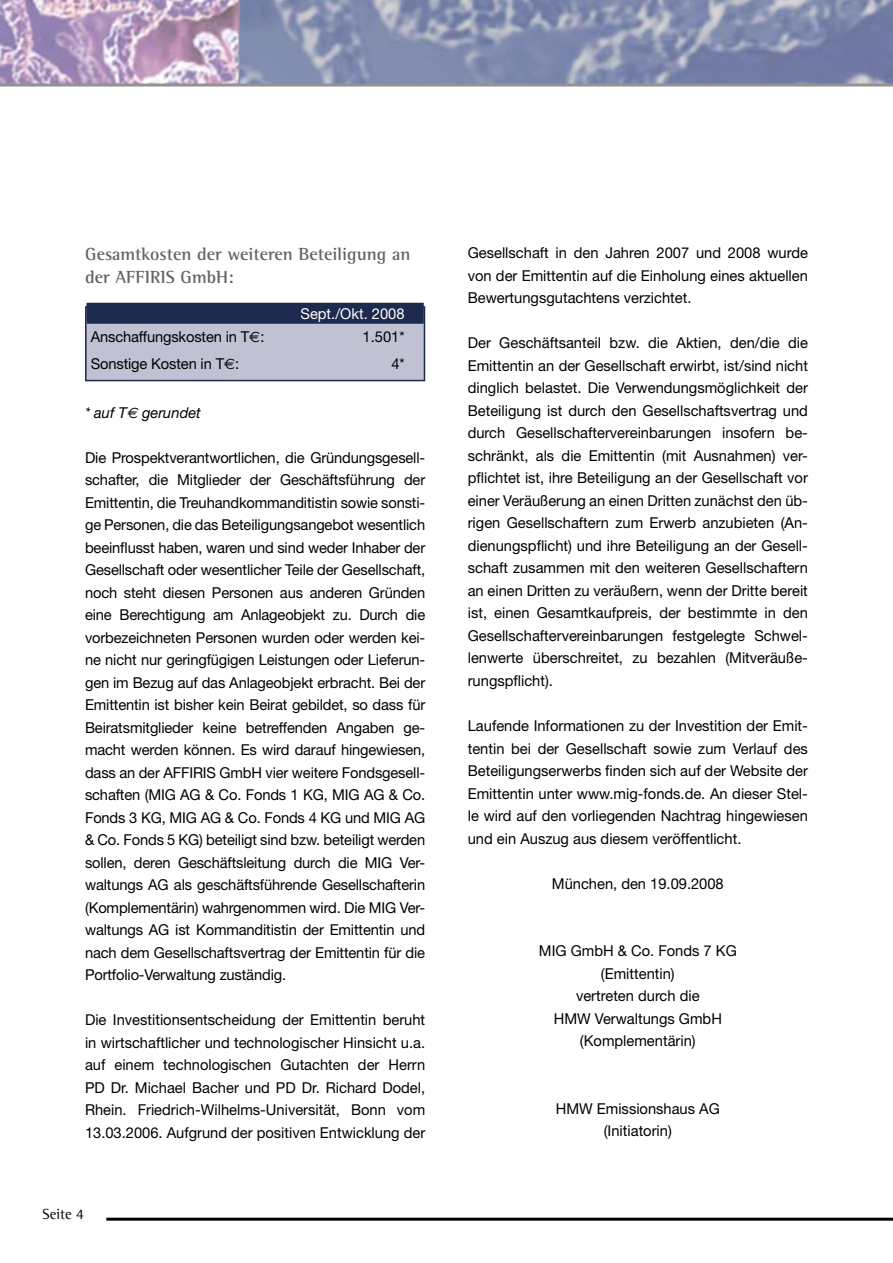
<style>
.page{position:relative;width:893px;height:1263px;background:#fff}
.page>*{position:absolute;margin:0;border:0;box-sizing:border-box;transform-origin:0 0}
.Unterüberschriften{font:700 18px/22.5px "Rotis Semi Serif";color:#636363}
.Lauftext{font:15px/22.5px "Helvetica Neue";color:#000;text-align:justify}
.Lauftext-2{font:15px "Helvetica Neue";color:#fff}
.Lauftext-3{font:italic 15px "Helvetica Neue";color:#000}
.t1{font:15px "Rotis Semi Serif";color:#000}
.s1{font-family:"Euro Sans"}
</style>
<div class="page">
<hr style="left:106px;top:1218px;width:787px;height:3px;background:#000">
<div style="left:86px;top:307px;width:338px;height:74px;background:#c0c1d2"></div>
<div style="left:87px;top:303px;width:337px;height:21px;background:#1d294d"></div>
<div style="left:85px;top:306px;width:340px;height:75px;border:2px solid #1d294d"></div>
<img style="left:0;top:0;width:893px;height:84px">
<hr style="left:238px;top:0;width:2px;height:85px;background:#939393">
<hr style="left:0;top:84px;width:893px;height:3px;background:#939393">
<p class="Unterüberschriften" style="left:85px;top:243px;width:327px">Gesamtkosten der weiteren Beteiligung an der AFFIRIS GmbH:</p>
<p class="Lauftext-2" style="left:300px;top:305px;width:106px">Sept./Okt. 2008</p>
<p class="Lauftext" style="left:91px;top:325px;width:175px">Anschaffungskosten in T<span class="s1">E</span>:</p>
<p class="Lauftext" style="left:363px;top:325px;width:43px">1.501*</p>
<p class="Lauftext" style="left:91px;top:352px;width:150px">Sonstige Kosten in T<span class="s1">E</span>:</p>
<p class="Lauftext" style="left:391px;top:352px;width:15px">4*</p>
<p class="Lauftext-3" style="left:85px;top:403px;width:117px">* auf T<span class="s1">E</span> gerundet</p>
<p class="Lauftext" style="left:85px;top:446px;width:342px">Die Prospektverantwortlichen, die Gründungsgesell&shy;schafter, die Mitglieder der Geschäftsführung der Emittentin, die Treuhandkommanditistin sowie sonsti&shy;ge Personen, die das Beteiligungsangebot wesentlich beeinflusst haben, waren und sind weder Inhaber der Gesellschaft oder wesentlicher Teile der Gesellschaft, noch steht diesen Personen aus anderen Gründen eine Berechtigung am Anlageobjekt zu. Durch die vorbezeichneten Personen wurden oder werden kei&shy;ne nicht nur geringfügigen Leistungen oder Lieferun&shy;gen im Bezug auf das Anlageobjekt erbracht. Bei der Emittentin ist bisher kein Beirat gebildet, so dass für Beiratsmitglieder keine betreffenden Angaben ge&shy;macht werden können. Es wird darauf hingewiesen, dass an der AFFIRIS GmbH vier weitere Fondsgesell&shy;schaften (MIG AG &amp; Co. Fonds 1 KG, MIG AG &amp; Co.<br>Fonds 3 KG, MIG AG &amp; Co. Fonds 4 KG und MIG AG &amp; Co. Fonds 5 KG) beteiligt sind bzw. beteiligt werden sollen, deren Geschäftsleitung durch die MIG Ver&shy;waltungs AG als geschäftsführende Gesellschafterin (Komplementärin) wahrgenommen wird. Die MIG Ver&shy;waltungs AG ist Kommanditistin der Emittentin und nach dem Gesellschaftsvertrag der Emittentin für die Portfolio-Verwaltung zuständig.</p>
<p class="Lauftext" style="left:85px;top:1008px;width:342px">Die Investitionsentscheidung der Emittentin beruht in wirtschaftlicher und technologischer Hinsicht u.a. auf einem technologischen Gutachten der Herrn PD Dr. Michael Bacher und PD Dr. Richard Dodel, Rhein. Friedrich-Wilhelms-Universität, Bonn vom 13.03.2006. Aufgrund der positiven Entwicklung der</p>
<p class="t1" style="left:43px;top:1205px;width:43px">Seite 4</p>
<p class="Lauftext" style="left:468px;top:242px;width:342px">Gesellschaft in den Jahren 2007 und 2008 wurde von der Emittentin auf die Einholung eines aktuellen Bewertungsgutachtens verzichtet.</p>
<p class="Lauftext" style="left:468px;top:332px;width:342px">Der Geschäftsanteil bzw. die Aktien, den/die die Emittentin an der Gesellschaft erwirbt, ist/sind nicht dinglich belastet. Die Verwendungsmöglichkeit der Beteiligung ist durch den Gesellschaftsvertrag und durch Gesellschaftervereinbarungen insofern be&shy;schränkt, als die Emittentin (mit Ausnahmen) ver&shy;pflichtet ist, ihre Beteiligung an der Gesellschaft vor einer Veräußerung an einen Dritten zunächst den üb&shy;rigen Gesellschaftern zum Erwerb anzubieten (An&shy;dienungspflicht) und ihre Beteiligung an der Gesell&shy;schaft zusammen mit den weiteren Gesellschaftern an einen Dritten zu veräußern, wenn der Dritte bereit ist, einen Gesamtkaufpreis, der bestimmte in den Gesellschaftervereinbarungen festgelegte Schwel&shy;lenwerte überschreitet, zu bezahlen (Mitveräuße&shy;rungspflicht).</p>
<p class="Lauftext" style="left:468px;top:714px;width:342px">Laufende Informationen zu der Investition der Emit&shy;tentin bei der Gesellschaft sowie zum Verlauf des Beteiligungserwerbs finden sich auf der Website der Emittentin unter www.mig-fonds.de. An dieser Stel&shy;le wird auf den vorliegenden Nachtrag hingewiesen und ein Auszug aus diesem veröffentlicht.</p>
<p class="Lauftext" style="left:552px;top:872px;width:173px">München, den 19.09.2008</p>
<p class="Lauftext" style="left:539px;top:939px;width:199px">MIG GmbH &amp; Co. Fonds 7 KG</p>
<p class="Lauftext" style="left:601px;top:962px;width:75px">(Emittentin)</p>
<p class="Lauftext" style="left:576px;top:984px;width:125px">vertreten durch die</p>
<p class="Lauftext" style="left:554px;top:1007px;width:170px">HMW Verwaltungs GmbH</p>
<p class="Lauftext" style="left:580px;top:1029px;width:117px">(Komplementärin)</p>
<p class="Lauftext" style="left:556px;top:1097px;width:166px">HMW Emissionshaus AG</p>
<p class="Lauftext" style="left:604px;top:1119px;width:70px">(Initiatorin)</p>
</div>
